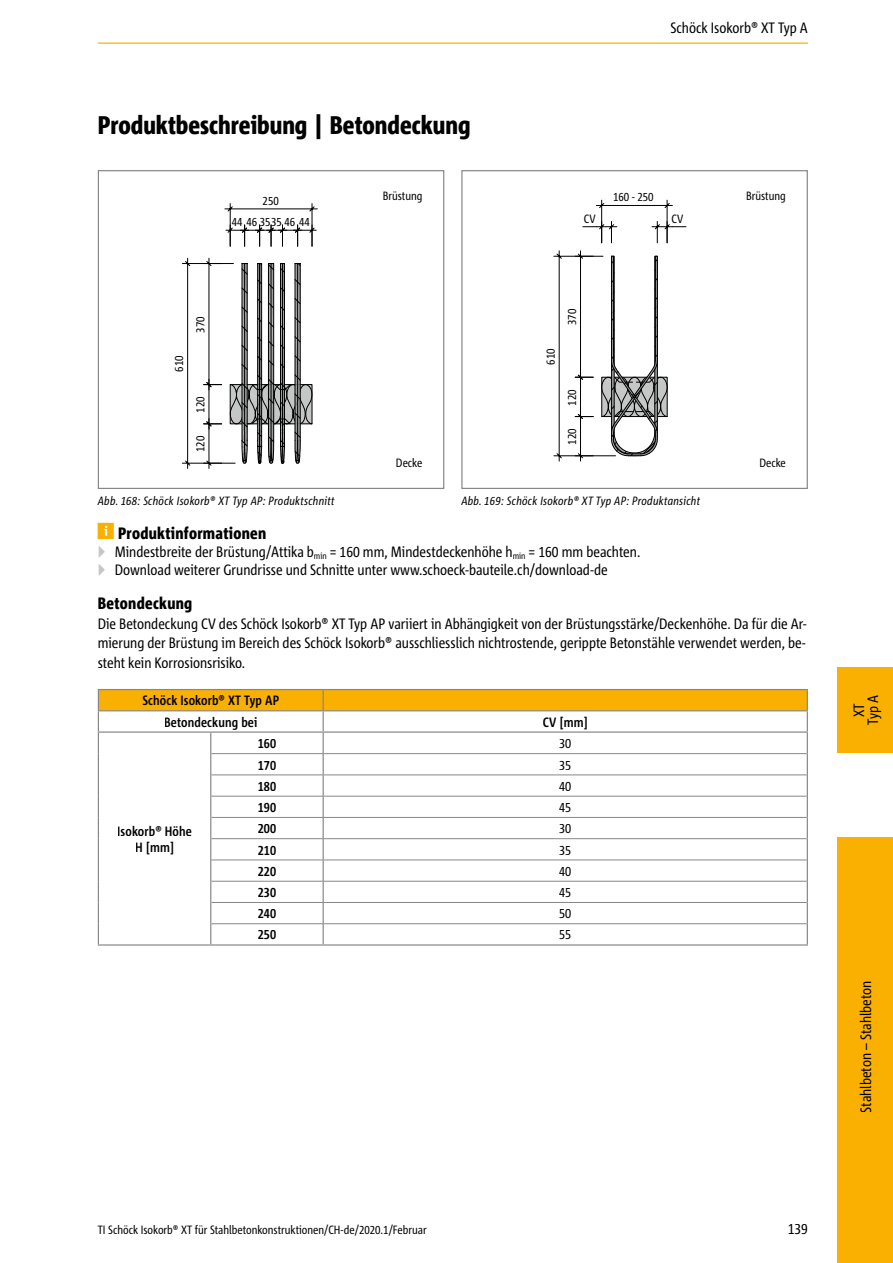
<style>
.page{position:relative;width:893px;height:1263px;background:#fff}
.page>*{position:absolute;margin:0;border:0;box-sizing:border-box;transform-origin:0 0}
.t1{font:800 condensed 25.5px "Corpid Schoeck";color:#000}
.t2{font:800 condensed 16.5px "Corpid Schoeck";letter-spacing:.02em;color:#000}
.t3{font:condensed 15px/19.5px "Corpid Schoeck";color:#000}
.t4{font:700 condensed 13.5px/21.3px "Corpid Schoeck";letter-spacing:.01em;color:#000;text-align:center}
.t5{font:condensed 13.5px "Corpid Schoeck";color:#000}
.t6{font:condensed 12px "Corpid Schoeck";color:#000}
.t7{font:italic condensed 12px "Corpid Schoeck";letter-spacing:.02em;color:#000}
.t8{font:12px "Corpid Cd Schoeck";color:#000}
.s1{color:#c5c6c6}
</style>
<div class="page">
<svg style="left:553px;top:200px;width:133px;height:262px"></svg>
<div style="left:461px;top:170px;width:347px;height:319px;border:1px solid #878786"></div>
<div style="left:838px;top:837px;width:55px;height:426px;background:#f9b000"></div>
<div style="left:838px;top:668px;width:55px;height:85px;background:#f9b000"></div>
<hr style="left:98px;top:43px;width:710px;height:1px;background:#f9b000">
<svg style="left:224px;top:203px;width:94px;height:44px"></svg>
<svg style="left:182px;top:258px;width:131px;height:211px"></svg>
<div style="left:98px;top:170px;width:346px;height:319px;border:1px solid #878786"></div>
<svg style="left:98px;top:689px;width:710px;height:255px"></svg>
<hr style="left:98px;top:944px;width:113px;height:1px;background:#878786">
<hr style="left:211px;top:944px;width:112px;height:1px;background:#878786">
<hr style="left:323px;top:944px;width:485px;height:1px;background:#878786">
<hr style="left:211px;top:753px;width:112px;height:1px;background:#878786">
<hr style="left:323px;top:753px;width:484px;height:1px;background:#878786">
<hr style="left:211px;top:775px;width:112px;height:1px;background:#878786">
<hr style="left:323px;top:775px;width:484px;height:1px;background:#878786">
<hr style="left:211px;top:796px;width:112px;height:1px;background:#878786">
<hr style="left:323px;top:796px;width:484px;height:1px;background:#878786">
<hr style="left:211px;top:817px;width:112px;height:1px;background:#878786">
<hr style="left:323px;top:817px;width:484px;height:1px;background:#878786">
<hr style="left:211px;top:838px;width:112px;height:1px;background:#878786">
<hr style="left:323px;top:838px;width:484px;height:1px;background:#878786">
<hr style="left:211px;top:860px;width:112px;height:1px;background:#878786">
<hr style="left:323px;top:860px;width:484px;height:1px;background:#878786">
<hr style="left:211px;top:881px;width:112px;height:1px;background:#878786">
<hr style="left:323px;top:881px;width:484px;height:1px;background:#878786">
<hr style="left:211px;top:902px;width:112px;height:1px;background:#878786">
<hr style="left:323px;top:902px;width:484px;height:1px;background:#878786">
<hr style="left:211px;top:923px;width:112px;height:1px;background:#878786">
<hr style="left:323px;top:923px;width:484px;height:1px;background:#878786">
<div style="left:143px;top:695px;width:136px;height:13px;background:#f9b000"></div>
<h1 class="t1" style="left:98px;top:109px;width:374px">Produktbeschreibung | Betondeckung</h1>
<p class="t6" style="left:263px;top:193px;width:18px">250</p>
<p class="t6" style="left:383px;top:189px;width:41px">Brüstung</p>
<p class="t6" style="left:232px;top:214px;width:80px">44 46 3535 46 44</p>
<p class="t6" style="left:172px;top:372px;width:18px;rotate:-90deg">610</p>
<p class="t6" style="left:193px;top:333px;width:18px;rotate:-90deg">370</p>
<p class="t6" style="left:193px;top:413px;width:18px;rotate:-90deg">120</p>
<p class="t6" style="left:193px;top:452px;width:18px;rotate:-90deg">120</p>
<p class="t6" style="left:396px;top:456px;width:28px">Decke</p>
<p class="t3" style="left:670px;top:18px;width:139px">Schöck Isokorb® XT Typ A</p>
<p class="t8" style="left:613px;top:189px;width:42px">160 - 250</p>
<p class="t8" style="left:584px;top:211px;width:13px">CV</p>
<p class="t8" style="left:671px;top:211px;width:13px">CV</p>
<p class="t8" style="left:543px;top:364px;width:18px;rotate:-90deg">610</p>
<p class="t8" style="left:564px;top:325px;width:18px;rotate:-90deg">370</p>
<p class="t8" style="left:564px;top:406px;width:18px;rotate:-90deg">120</p>
<p class="t8" style="left:564px;top:445px;width:18px;rotate:-90deg">120</p>
<p class="t8" style="left:746px;top:188px;width:41px">Brüstung</p>
<p class="t8" style="left:759px;top:456px;width:28px">Decke</p>
<p class="t7" style="left:98px;top:493px;width:238px">Abb. 168: Schöck Isokorb® XT Typ AP: Produktschnitt</p>
<p class="t7" style="left:461px;top:493px;width:240px">Abb. 169: Schöck Isokorb® XT Typ AP: Produktansicht</p>
<p class="t2" style="left:118px;top:523px;width:150px">Produktinformationen</p>
<p class="t3" style="left:98px;top:542px;width:544px;line-height:18.1px"><span class="s1">▶</span> Mindestbreite der Brüstung/Attika b<sub>min</sub> = 160 mm, Mindestdeckenhöhe h<sub>min</sub> = 160 mm beachten. <span class="s1">▶</span> Download weiterer Grundrisse und Schnitte unter www.schoeck-bauteile.ch/download-de</p>
<p class="t2" style="left:98px;top:593px;width:96px">Betondeckung</p>
<p class="t3" style="left:98px;top:613px;width:710px;text-align:justify">Die Betondeckung CV des Schöck Isokorb® XT Typ AP variiert in Abhängigkeit von der Brüstungsstärke/Deckenhöhe. Da für die Ar&shy;mierung der Brüstung im Bereich des Schöck Isokorb® ausschliesslich nichtrostende, gerippte Betonstähle verwendet werden, be&shy;steht kein Korrosionsrisiko.</p>
<p class="t4" style="left:142px;top:690px;width:138px">Schöck Isokorb® XT Typ AP<br>Betondeckung bei</p>
<p class="t4" style="left:543px;top:711px;width:46px">CV [mm]</p>
<p class="t4" style="left:117px;top:822px;width:76px;line-height:16.5px">Isokorb® Höhe<br>H [mm]</p>
<p class="t4" style="left:258px;top:733px;width:20px">160</p>
<p class="t5" style="left:559px;top:735px;width:14px">30</p>
<p class="t4" style="left:258px;top:754px;width:20px">170</p>
<p class="t5" style="left:559px;top:756px;width:14px">35</p>
<p class="t4" style="left:258px;top:775px;width:20px">180</p>
<p class="t5" style="left:559px;top:777px;width:14px">40</p>
<p class="t4" style="left:258px;top:796px;width:20px">190</p>
<p class="t5" style="left:559px;top:799px;width:14px">45</p>
<p class="t4" style="left:258px;top:818px;width:20px">200</p>
<p class="t5" style="left:559px;top:820px;width:14px">30</p>
<p class="t4" style="left:258px;top:839px;width:20px">210</p>
<p class="t5" style="left:559px;top:841px;width:14px">35</p>
<p class="t4" style="left:258px;top:860px;width:20px">220</p>
<p class="t5" style="left:559px;top:863px;width:14px">40</p>
<p class="t4" style="left:258px;top:881px;width:20px">230</p>
<p class="t5" style="left:559px;top:884px;width:14px">45</p>
<p class="t4" style="left:258px;top:903px;width:20px">240</p>
<p class="t5" style="left:559px;top:905px;width:14px">50</p>
<p class="t4" style="left:258px;top:924px;width:20px">250</p>
<p class="t5" style="left:559px;top:926px;width:14px">55</p>
<p class="t6" style="left:98px;top:1222px;width:330px">TI Schöck Isokorb® XT für Stahlbetonkonstruktionen/CH-de/2020.1/Februar</p>
<p class="t3" style="left:788px;top:1219px;width:22px">139</p>
<p class="t3" style="left:852px;top:725px;width:31px;line-height:14.1px;text-align:center;rotate:-90deg">XT<br>Typ A</p>
<p class="t3" style="left:856px;top:1112px;width:134px;rotate:-90deg">Stahlbeton – Stahlbeton</p>
</div>
